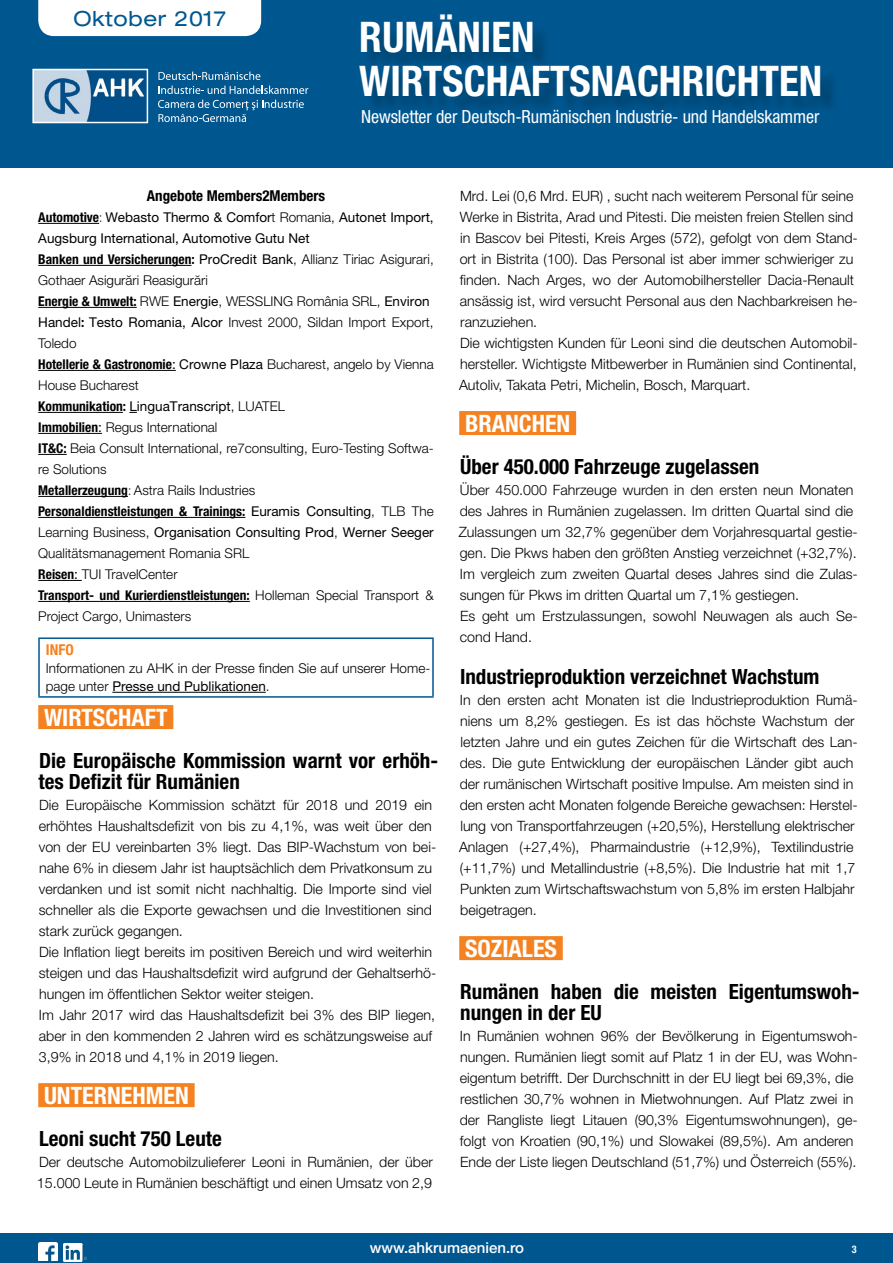
<style>
.page{position:relative;width:893px;height:1263px;background:#fff}
.page>*{position:absolute;margin:0;border:0;box-sizing:border-box;transform-origin:0 0}
.t1{font:700 condensed 42.3px/44px "Helvetica Neue LT Pro";color:#fff}
.t2{font:700 condensed 24px "Helvetica Neue LT Pro";color:#fff}
.t3{font:700 condensed 21px/21px "Helvetica Neue LT Pro";color:#000}
.t4{font:expanded 20.85px "Helvetica Neue LT Pro";letter-spacing:.03em;color:#005790}
.t5{font:condensed 18px "Helvetica Neue LT Pro";letter-spacing:-.005em;color:#fff}
.t6{font:700 condensed 15px "Helvetica Neue LT Pro";color:#000}
.t7{font:500 15px "Helvetica Neue LT Pro";color:#fff}
.t8{font:700 condensed 15px "Helvetica Neue LT Pro";color:#f58220}
.t9{font:300 14.25px/21px "Helvetica Neue LT Pro";color:#000}
.t10{font:300 13.5px/21px "Helvetica Neue LT Pro";color:#000}
.t11{font:700 condensed 10.5px "Helvetica Neue LT Pro";color:#fff}
.s1{font-weight:700;font-stretch:condensed}
.s2{font-stretch:condensed}
.s3{font-weight:400}
</style>
<div class="page">
<div style="left:0;top:1233px;width:893px;height:30px;background:#005790"></div>
<div style="left:0;top:0;width:893px;height:168px;background:#005790"></div>
<div style="left:38px;top:0;width:223px;height:36px;background:#fff"></div>
<svg style="left:158px;top:72px;width:102px;height:8px"></svg>
<svg style="left:159px;top:86px;width:149px;height:8px"></svg>
<svg style="left:158px;top:100px;width:146px;height:22px"></svg>
<div style="left:363px;top:17px;width:476px;height:98px;background:#000;opacity:.25"></div>
<div style="left:38px;top:705px;width:135px;height:24px;background:#f58220"></div>
<div style="left:38px;top:1083px;width:157px;height:24px;background:#f58220"></div>
<hr style="left:38px;top:637px;width:396px;height:2px;background:#005790">
<hr style="left:38px;top:639px;width:2px;height:57px;background:#005790">
<hr style="left:432px;top:639px;width:2px;height:57px;background:#005790">
<hr style="left:38px;top:696px;width:396px;height:2px;background:#005790">
<hr style="left:112px;top:692px;width:154px;height:1px;background:#000">
<div style="left:459px;top:411px;width:117px;height:24px;background:#f58220"></div>
<div style="left:459px;top:936px;width:104px;height:24px;background:#f58220"></div>
<img style="left:35px;top:72px;width:110px;height:48px">
<div style="left:32px;top:69px;width:116px;height:54px;border:2px solid #fff"></div>
<img style="left:39px;top:1242px;width:18px;height:18px">
<img style="left:64px;top:1244px;width:22px;height:18px">
<hr style="left:38px;top:223px;width:61px;height:1px;background:#000">
<hr style="left:38px;top:265px;width:154px;height:1px;background:#000">
<hr style="left:38px;top:307px;width:99px;height:1px;background:#000">
<hr style="left:38px;top:370px;width:138px;height:1px;background:#000">
<hr style="left:38px;top:412px;width:85px;height:1px;background:#000">
<hr style="left:38px;top:433px;width:64px;height:1px;background:#000">
<svg style="left:38px;top:454px;width:29px;height:1px"></svg>
<hr style="left:38px;top:496px;width:90px;height:1px;background:#000">
<hr style="left:38px;top:517px;width:207px;height:1px;background:#000">
<hr style="left:38px;top:580px;width:44px;height:1px;background:#000">
<hr style="left:38px;top:601px;width:212px;height:1px;background:#000">
<h3 class="t4" style="left:73px;top:7px;width:154px">Oktober 2017</h3>
<h1 class="t1" style="left:359px;top:14px;width:464px">Rumänien<br>Wirtschaftsnachrichten</h1>
<p class="t5" style="left:361px;top:106px;width:460px">Newsletter der Deutsch-Rumänischen Industrie- und Handelskammer</p>
<p class="t6" style="left:147px;top:187px;width:180px">Angebote Members2Members</p>
<p class="t10" style="left:38px;top:206px;width:397px"><span class="s1">Automotive</span><span class="s2">:</span> <span class="s3">Webasto Thermo &amp; Comfor</span>t Romania, <span class="s3">Autonet Import, Augsburg International, Automotive Gutu Net<br></span><span class="s1">Banken und Versicherungen:</span> <span class="s3">ProCredit Bank</span>, Allianz Tiriac Asigurari, Gothaer Asigurări Reasigurări<br><span class="s1">Energie &amp; Umwelt:</span> RWE <span class="s3">Energie</span>, WESSLING România SRL, <span class="s3">Environ Handel</span><span class="s1">:</span> <span class="s3">Testo Romania, Alcor</span> Invest 2000, Sildan Import Export, Toledo<br><span class="s1">Hotellerie &amp; Gastronomie</span><span class="s3">: Crowne Plaza</span> Bucharest, angelo by Vienna House Bucharest<br><span class="s1">Kommunikation:</span> <span class="s3">LinguaTranscript</span>, LUATEL<br><span class="s1">Immobilien</span><span class="s3">:</span> Regus International<br><span class="s1">IT&amp;C:</span> Beia Consult International, re7consulting, Euro-Testing Softwa&shy;re Solutions<br><span class="s1">Metallerzeugung</span><span class="s2">:</span> Astra Rails Industries<br><span class="s1">Personaldienstleistungen &amp; Trainings:</span> <span class="s3">Euramis Consulting</span>, TLB The Learning Business, <span class="s3">Organisation Consulting Prod</span>, <span class="s3">Werner Seeger </span>Qualitätsmanagement Romania SRL<br><span class="s1">Reisen</span><span class="s3">:</span> TUI TravelCenter<br><span class="s1">Transport- und Kurierdienstleistungen:</span> Holleman Special Transport &amp; Project Cargo, Unimasters</p>
<p class="t8" style="left:46px;top:640px;width:29px">INF O</p>
<p class="t10" style="left:46px;top:659px;width:386px;line-height:18px">Informationen zu AHK in der Presse finden Sie auf unserer Home&shy;page unter <span class="s3">Presse und Publikationen</span>.</p>
<h2 class="t2" style="left:44px;top:703px;width:125px">wirtschaft</h2>
<h3 class="t3" style="left:39px;top:750px;width:401px">Die Europäische Kommission warnt vor erhöh&shy;tes Defizit für Rumänien</h3>
<p class="t9" style="left:39px;top:794px;width:399px">Die Europäische Kommission schätzt für 2018 und 2019 ein erhöhtes Haushaltsdefizit von bis zu 4,1%, was weit über den von der EU vereinbarten 3% liegt. Das BIP-Wachstum von bei&shy;nahe 6% in diesem Jahr ist hauptsächlich dem Privatkonsum zu verdanken und ist somit nicht nachhaltig. Die Importe sind viel schneller als die Exporte gewachsen und die Investitionen sind stark zurück gegangen.<br>Die Inflation liegt bereits im positiven Bereich und wird weiterhin steigen und das Haushaltsdefizit wird aufgrund der Gehaltserhö&shy;hungen im öffentlichen Sektor weiter steigen.<br>Im Jahr 2017 wird das Haushaltsdefizit bei 3% des BIP liegen, aber in den kommenden 2 Jahren wird es schätzungsweise auf 3,9% in 2018 und 4,1% in 2019 liegen.</p>
<h2 class="t2" style="left:44px;top:1081px;width:146px">unternehmen</h2>
<h3 class="t3" style="left:39px;top:1128px;width:184px">Leoni sucht 750 Leute</h3>
<p class="t9" style="left:37px;top:1151px;width:398px">Der deutsche Automobilzulieferer Leoni in Rumänien, der über<br>15.000 Leute in Rumänien beschäftigt und einen Umsatz von 2,9</p>
<p class="t9" style="left:459px;top:185px;width:400px">Mrd. Lei (0,6 Mrd. EUR) , sucht nach weiterem Personal für seine Werke in Bistrita, Arad und Pitesti. Die meisten freien Stellen sind in Bascov bei Pitesti, Kreis Arges (572), gefolgt von dem Stand&shy;ort in Bistrita (100). Das Personal ist aber immer schwieriger zu finden. Nach Arges, wo der Automobilhersteller Dacia-Renault ansässig ist, wird versucht Personal aus den Nachbarkreisen he&shy;ranzuziehen.<br>Die wichtigsten Kunden für Leoni sind die deutschen Automobil&shy;hersteller. Wichtigste Mitbewerber in Rumänien sind Continental, Autoliv, Takata Petri, Michelin, Bosch, Marquart.</p>
<h2 class="t2" style="left:465px;top:409px;width:107px">branchen</h2>
<h3 class="t3" style="left:460px;top:456px;width:301px">Über 450.000 Fahrzeuge zugelassen</h3>
<p class="t9" style="left:459px;top:479px;width:401px">Über 450.000 Fahrzeuge wurden in den ersten neun Monaten des Jahres in Rumänien zugelassen. Im dritten Quartal sind die Zulassungen um 32,7% gegenüber dem Vorjahresquartal gestie&shy;gen. Die Pkws haben den größten Anstieg verzeichnet (+32,7%).<br>Im vergleich zum zweiten Quartal deses Jahres sind die Zulas&shy;sungen für Pkws im dritten Quartal um 7,1% gestiegen.<br>Es geht um Erstzulassungen, sowohl Neuwagen als auch Se&shy;cond Hand.</p>
<h3 class="t3" style="left:460px;top:666px;width:361px">Industrieproduktion verzeichnet Wachstum</h3>
<p class="t9" style="left:459px;top:689px;width:400px">In den ersten acht Monaten ist die Industrieproduktion Rumä&shy;niens um 8,2% gestiegen. Es ist das höchste Wachstum der letzten Jahre und ein gutes Zeichen für die Wirtschaft des Lan&shy;des. Die gute Entwicklung der europäischen Länder gibt auch der rumänischen Wirtschaft positive Impulse. Am meisten sind in den ersten acht Monaten folgende Bereiche gewachsen: Herstel&shy;lung von Transportfahrzeugen (+20,5%), Herstellung elektrischer Anlagen (+27,4%), Pharmaindustrie (+12,9%), Textilindustrie (+11,7%) und Metallindustrie (+8,5%). Die Industrie hat mit 1,7<br>Punkten zum Wirtschaftswachstum von 5,8% im ersten Halbjahr beigetragen.</p>
<h2 class="t2" style="left:465px;top:934px;width:93px">soziales</h2>
<h3 class="t3" style="left:460px;top:981px;width:401px">Rumänen haben die meisten Eigentumswoh&shy;nungen in der EU</h3>
<p class="t9" style="left:460px;top:1025px;width:400px">In Rumänien wohnen 96% der Bevölkerung in Eigentumswoh&shy;nungen. Rumänien liegt somit auf Platz 1 in der EU, was Wohn&shy;eigentum betrifft. Der Durchschnitt in der EU liegt bei 69,3%, die restlichen 30,7% wohnen in Mietwohnungen. Auf Platz zwei in der Rangliste liegt Litauen (90,3% Eigentumswohnungen), ge&shy;folgt von Kroatien (90,1%) und Slowakei (89,5%). Am anderen Ende der Liste liegen Deutschland (51,7%) und Österreich (55%).</p>
<p class="t7" style="left:370px;top:1239px;width:156px">www.ahkrumaenien.ro</p>
<p class="t11" style="left:852px;top:1242px;width:6px">3</p>
</div>
